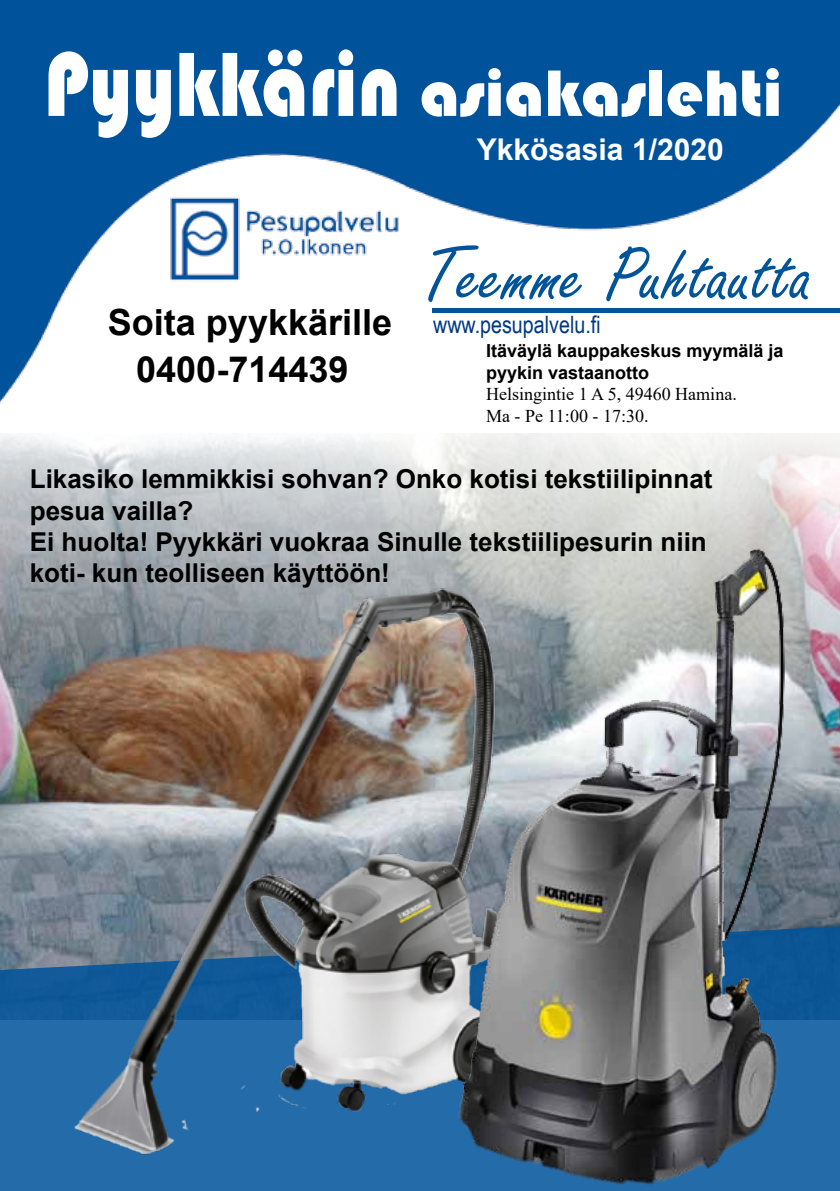
<style>
.page{position:relative;width:840px;height:1191px;background:#fff}
.page>*{position:absolute;margin:0;border:0;box-sizing:border-box;transform-origin:0 0}
.t1{font:82px "Freestyle Script";color:#01539a}
.t2{font:68px "Bauhaus 93";color:#fff}
.t3{font:700 36px/47px "Arial";color:#000;text-align:center}
.t4{font:700 30px "Arial";color:#fff}
.t5{font:700 26px/31.2px "Arial";color:#000}
.t6{font:24px "Arial Narrow";color:#003882}
.t7{font:700 18px/21.6px "Arial";color:#000}
.t8{font:18px/21.6px "Times New Roman";color:#000}
.s1{font-size:94.4px}
</style>
<div class="page">
<img style="left:0;top:476px;width:839px;height:68px">
<img style="left:0;top:0;width:839px;height:476px">
<img style="left:0;top:528px;width:684px;height:663px">
<img style="left:309px;top:544px;width:530px;height:647px">
<h2 class="t2" style="left:44px;top:55px;width:739px"><span class="s1">Pyykkärin</span> asiakaslehti</h2>
<p class="t4" style="left:476px;top:128px;width:248px">Ykkösasia 1/2020</p>
<h3 class="t3" style="left:108px;top:300px;width:286px">Soita pyykkärille<br>0400-714439</h3>
<h1 class="t1" style="left:422px;top:231px;width:391px">Teemme Puhtautta</h1>
<p class="t6" style="left:433px;top:307px;width:169px">www.pesupalvelu.fi</p>
<p class="t7" style="left:486px;top:340px;width:299px">Itäväylä kauppakeskus myymälä ja pyykin vastaanotto</p>
<p class="t8" style="left:486px;top:383px;width:252px">Helsingintie 1 A 5, 49460 Hamina.<br>Ma - Pe 11:00 - 17:30.</p>
<p class="t5" style="left:30px;top:464px;width:684px">Likasiko lemmikkisi sohvan? Onko kotisi tekstiilipinnat pesua vailla?<br>Ei huolta! Pyykkäri vuokraa Sinulle tekstiilipesurin niin koti- kun teolliseen käyttöön!</p>
</div>
